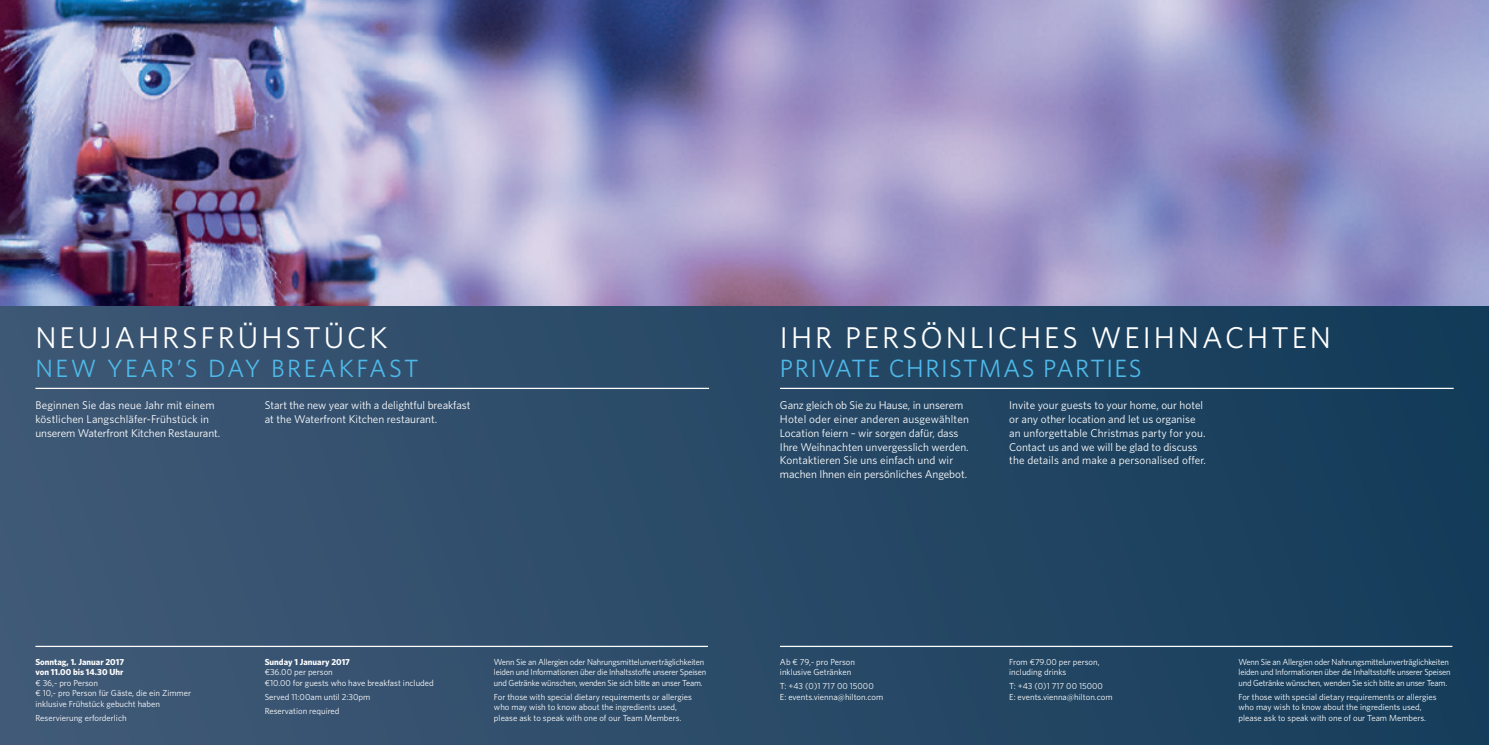
<style>
.page{position:relative;width:1489px;height:745px;background:#fff}
.page>*{position:absolute;margin:0;border:0;box-sizing:border-box;transform-origin:0 0}
.t1{font:30px "Whitney";letter-spacing:.1em;color:#fff}
.t2{font:25px "Whitney";letter-spacing:.06em;color:#4eb9e9}
.t3{font:25px "Whitney";letter-spacing:.1em;color:#4eb9e9}
.t4{font:11.25px/13.8px "Whitney";color:#fff}
.t5{font:8.75px/10.5px "Whitney";color:#fff}
.t6{font:8.75px/10.5px "Whitney";letter-spacing:-.02em;color:#fff}
.s1{font-weight:700}
.s2{font-family:"Whitney K"}
</style>
<div class="page">
<div style="left:0;top:234px;width:1488px;height:510px;background:linear-gradient(to right,#405977,#143c5a)"></div>
<hr style="left:780px;top:645px;width:672px;height:1px;background:#fff">
<hr style="left:35px;top:645px;width:672px;height:1px;background:#fff">
<hr style="left:35px;top:387px;width:674px;height:2px;background:#fff">
<hr style="left:780px;top:387px;width:673px;height:2px;background:#fff">
<img style="left:0;top:0;width:1488px;height:305px">
<h1 class="t1" style="left:35px;top:327px;width:353px">NEUJAHRSFRÜHSTÜCK</h1>
<h2 class="t3" style="left:35px;top:359px;width:384px">NEW YEAR’S DAY BREAKFAST</h2>
<h1 class="t1" style="left:780px;top:327px;width:552px">IHR PERSÖNLICHES WEIHNACHTEN</h1>
<h2 class="t2" style="left:780px;top:359px;width:363px">PRIVATE CHRISTMAS PARTIES</h2>
<p class="t4" style="left:35px;top:399px;width:186px">Beginnen Sie das neue Jahr mit einem köstlichen Langschläfer-Frühstück in unserem Waterfront Kitchen Restaurant.</p>
<p class="t4" style="left:265px;top:399px;width:207px">Start the new year with a delightful breakfast at the Waterfront Kitchen restaurant.</p>
<p class="t4" style="left:780px;top:399px;width:190px">Ganz gleich ob Sie zu Hause, in unserem Hotel oder einer anderen ausgewählten Location feiern – wir sorgen dafür, dass Ihre Weihnachten unvergesslich werden.<br>Kontaktieren Sie uns einfach und wir machen Ihnen ein persönliches Angebot.</p>
<p class="t4" style="left:1009px;top:399px;width:198px">Invite your guests to your home, our hotel or any other location and let us organise an unforgettable Christmas party for you.<br>Contact us and we will be glad to discuss the details and make a personalised offer.</p>
<p class="t5" style="left:35px;top:656px;width:157px"><span class="s1">Sonntag, 1. Januar 2017<br>von 11.00 bis 14.30 Uhr<br></span><span class="s2">€</span> 36,- pro Person<br><span class="s2">€</span> 10,- pro Person für Gäste, die ein Zimmer inklusive Frühstück gebucht haben</p>
<p class="t5" style="left:35px;top:713px;width:93px">Reservierung erforderlich</p>
<p class="t5" style="left:265px;top:656px;width:171px"><span class="s1">Sunday 1 January 2017<br></span><span class="s2">€</span>36.00 per person<br><span class="s2">€</span>10.00 for guests who have breakfast included</p>
<p class="t5" style="left:265px;top:690px;width:107px;line-height:14px">Served 11:00am until 2:30pm<br>Reservation required</p>
<p class="t6" style="left:494px;top:656px;width:214px">Wenn Sie an Allergien oder Nahrungsmittelunverträglichkeiten leiden und Informationen über die Inhaltsstoffe unserer Speisen und Getränke wünschen, wenden Sie sich bitte an unser Team.</p>
<p class="t5" style="left:494px;top:692px;width:199px">For those with special dietary requirements or allergies who may wish to know about the ingredients used, please ask to speak with one of our Team Members.</p>
<p class="t5" style="left:780px;top:656px;width:76px">Ab <span class="s2">€</span> 79,- pro Person inklusive Getränken</p>
<p class="t5" style="left:780px;top:681px;width:105px">T: +43 (0)1 717 00 15000<br>E: events.vienna@hilton.com</p>
<p class="t5" style="left:1009px;top:656px;width:92px">From <span class="s2">€</span>79.00 per person, including drinks</p>
<p class="t5" style="left:1009px;top:681px;width:105px">T: +43 (0)1 717 00 15000<br>E: events.vienna@hilton.com</p>
<p class="t6" style="left:1238px;top:656px;width:214px">Wenn Sie an Allergien oder Nahrungsmittelunverträglichkeiten leiden und Informationen über die Inhaltsstoffe unserer Speisen und Getränke wünschen, wenden Sie sich bitte an unser Team.</p>
<p class="t5" style="left:1238px;top:692px;width:199px">For those with special dietary requirements or allergies who may wish to know about the ingredients used, please ask to speak with one of our Team Members.</p>
</div>
